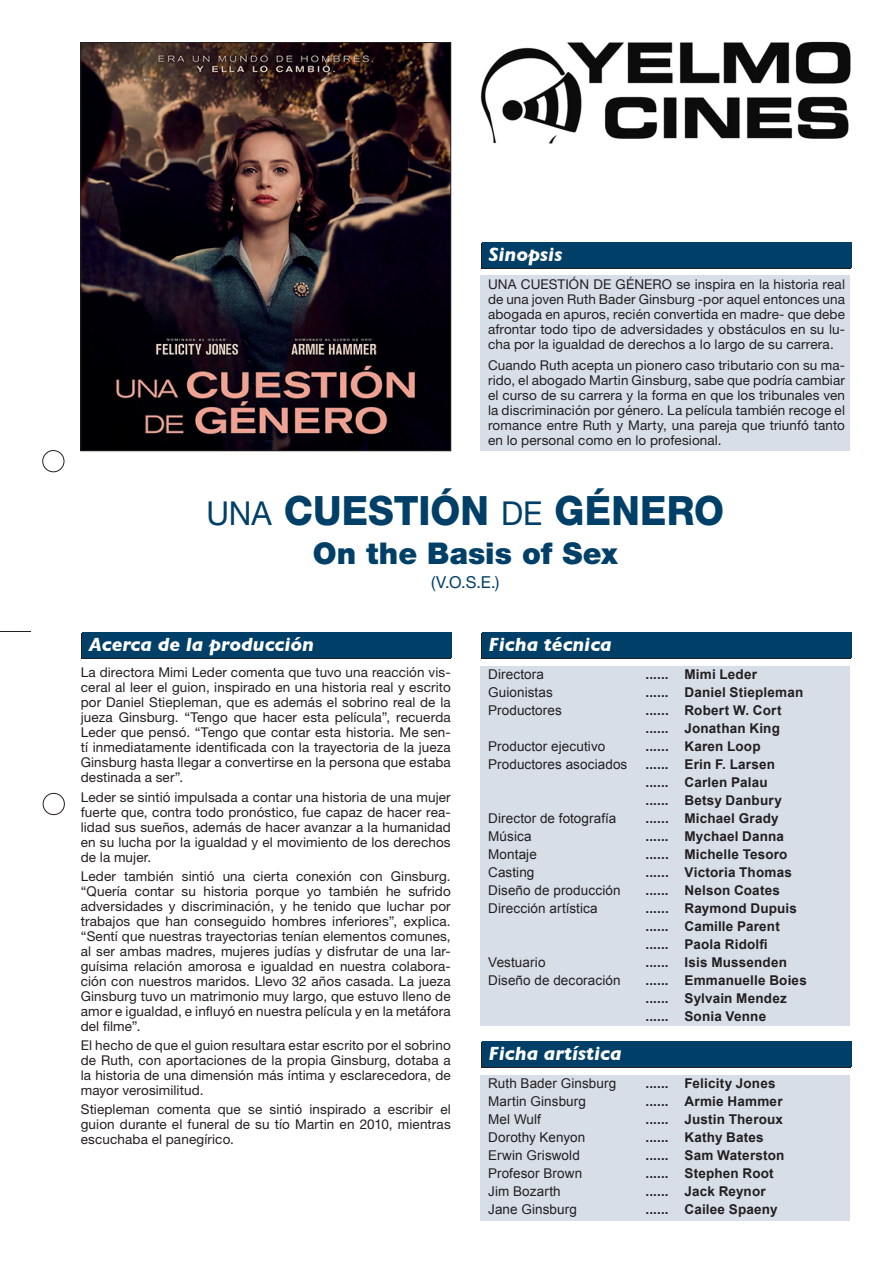
<style>
.page{position:relative;width:893px;height:1263px;background:#fff}
.page>*{position:absolute;margin:0;border:0;box-sizing:border-box;transform-origin:0 0}
.t1{font:800 40.5px "Helvetica Neue";color:#004068;scale:.95 1}
.t2{font:900 30px "Helvetica Neue";color:#004068}
.t3{font:italic 700 19.5px "Gill Sans";color:#fff}
.t4{font:16.5px "Helvetica Neue";color:#004068}
.t5{font:13.5px/15px "Helvetica Neue";letter-spacing:.01em;color:#231f20;text-align:justify}
.t6{font:700 13.5px "Arial";letter-spacing:.015em;color:#231f20}
.t7{font:13.5px "Arial";letter-spacing:.01em;color:#231f20}
.s1{font-weight:400;font-size:33px}
</style>
<div class="page">
<img style="left:82px;top:44px;width:367px;height:405px">
<div style="left:80px;top:42px;width:371px;height:409px;border:1px solid #231f20"></div>
<div style="left:480px;top:243px;width:370px;height:25px;background:#231f20"></div>
<div style="left:81px;top:634px;width:370px;height:25px;background:#231f20"></div>
<div style="left:482px;top:242px;width:369px;height:25px;background:#004068"></div>
<div style="left:82px;top:632px;width:370px;height:26px;background:#004068"></div>
<div style="left:480px;top:275px;width:370px;height:176px;background:#d7dee8"></div>
<hr style="left:0;top:631px;width:31px;height:1px;background:#231f20">
<div style="left:43px;top:450px;width:21px;height:22px;border:1px solid #231f20;border-radius:50%"></div>
<div style="left:43px;top:793px;width:22px;height:22px;border:1px solid #231f20;border-radius:50%"></div>
<img style="left:480px;top:41px;width:370px;height:102px">
<div style="left:481px;top:634px;width:369px;height:25px;background:#231f20"></div>
<svg style="left:481px;top:1042px;width:369px;height:25px"></svg>
<div style="left:482px;top:632px;width:369px;height:26px;background:#004068"></div>
<div style="left:482px;top:1041px;width:369px;height:25px;background:#004068"></div>
<div style="left:480px;top:666px;width:370px;height:360px;background:#d7dee8"></div>
<div style="left:480px;top:1075px;width:370px;height:145px;background:#d7dee8"></div>
<p class="t3" style="left:489px;top:243px;width:75px">Sinopsis</p>
<p class="t5" style="left:488px;top:276px;width:359px">UNA CUESTIÓN DE GÉNERO se inspira en la historia real de una joven Ruth Bader Ginsburg -por aquel entonces una abogada en apuros, recién convertida en madre- que debe afrontar todo tipo de adversidades y obstáculos en su lu&shy;cha por la igualdad de derechos a lo largo de su carrera.</p>
<p class="t5" style="left:488px;top:358px;width:359px">Cuando Ruth acepta un pionero caso tributario con su ma&shy;rido, el abogado Martin Ginsburg, sabe que podría cambiar el curso de su carrera y la forma en que los tribunales ven la discriminación por género. La película también recoge el romance entre Ruth y Marty, una pareja que triunfó tanto en lo personal como en lo profesional.</p>
<p class="t1" style="left:206px;top:486px;width:546px"><span class="s1">UNA</span> CUESTIÓN <span class="s1">DE</span> GÉNERO</p>
<p class="t2" style="left:313px;top:536px;width:307px">On the Basis of Sex</p>
<p class="t4" style="left:431px;top:572px;width:70px">(V.O.S.E.)</p>
<p class="t3" style="left:89px;top:633px;width:227px">Acerca de la producción</p>
<p class="t5" style="left:81px;top:665px;width:371px">La directora Mimi Leder comenta que tuvo una reacción vis&shy;ceral al leer el guion, inspirado en una historia real y escrito por Daniel Stiepleman, que es además el sobrino real de la jueza Ginsburg. “Tengo que hacer esta película”, recuerda Leder que pensó. “Tengo que contar esta historia. Me sen&shy;tí inmediatamente identificada con la trayectoria de la jueza Ginsburg hasta llegar a convertirse en la persona que estaba destinada a ser”.</p>
<p class="t5" style="left:81px;top:789px;width:371px">Leder se sintió impulsada a contar una historia de una mujer fuerte que, contra todo pronóstico, fue capaz de hacer rea&shy;lidad sus sueños, además de hacer avanzar a la humanidad en su lucha por la igualdad y el movimiento de los derechos de la mujer.</p>
<p class="t5" style="left:81px;top:868px;width:371px">Leder también sintió una cierta conexión con Ginsburg. “Quería contar su historia porque yo también he sufrido adversidades y discriminación, y he tenido que luchar por trabajos que han conseguido hombres inferiores”, explica. “Sentí que nuestras trayectorias tenían elementos comunes, al ser ambas madres, mujeres judías y disfrutar de una lar&shy;guísima relación amorosa e igualdad en nuestra colabora&shy;ción con nuestros maridos. Llevo 32 años casada. La jueza Ginsburg tuvo un matrimonio muy largo, que estuvo lleno de amor e igualdad, e influyó en nuestra película y en la metáfora del filme”.</p>
<p class="t5" style="left:81px;top:1037px;width:371px">El hecho de que el guion resultara estar escrito por el sobrino de Ruth, con aportaciones de la propia Ginsburg, dotaba a la historia de una dimensión más íntima y esclarecedora, de mayor verosimilitud.</p>
<p class="t5" style="left:81px;top:1102px;width:371px">Stiepleman comenta que se sintió inspirado a escribir el guion durante el funeral de su tío Martin en 2010, mientras escuchaba el panegírico.</p>
<p class="t3" style="left:489px;top:633px;width:125px">Ficha técnica</p>
<p class="t7" style="left:488px;top:667px;width:57px">Directora</p>
<p class="t6" style="left:645px;top:667px;width:113px">...... Mimi Leder</p>
<p class="t7" style="left:488px;top:685px;width:66px">Guionistas</p>
<p class="t6" style="left:645px;top:685px;width:159px">...... Daniel Stiepleman</p>
<p class="t7" style="left:488px;top:703px;width:75px">Productores</p>
<p class="t6" style="left:645px;top:703px;width:138px">...... Robert W. Cort</p>
<p class="t6" style="left:645px;top:721px;width:136px">...... Jonathan King</p>
<p class="t7" style="left:488px;top:739px;width:119px">Productor ejecutivo</p>
<p class="t6" style="left:645px;top:739px;width:117px">...... Karen Loop</p>
<p class="t7" style="left:488px;top:757px;width:141px">Productores asociados</p>
<p class="t6" style="left:645px;top:757px;width:131px">...... Erin F. Larsen</p>
<p class="t6" style="left:645px;top:775px;width:124px">...... Carlen Palau</p>
<p class="t6" style="left:645px;top:793px;width:138px">...... Betsy Danbury</p>
<p class="t7" style="left:488px;top:811px;width:130px">Director de fotografía</p>
<p class="t6" style="left:645px;top:811px;width:135px">...... Michael Grady</p>
<p class="t7" style="left:488px;top:829px;width:45px">Música</p>
<p class="t6" style="left:645px;top:829px;width:140px">...... Mychael Danna</p>
<p class="t7" style="left:488px;top:847px;width:50px">Montaje</p>
<p class="t6" style="left:645px;top:847px;width:143px">...... Michelle Tesoro</p>
<p class="t7" style="left:488px;top:865px;width:48px">Casting</p>
<p class="t6" style="left:645px;top:865px;width:148px">...... Victoria Thomas</p>
<p class="t7" style="left:488px;top:883px;width:134px">Diseño de producción</p>
<p class="t6" style="left:645px;top:883px;width:136px">...... Nelson Coates</p>
<p class="t7" style="left:488px;top:901px;width:111px">Dirección artística</p>
<p class="t6" style="left:645px;top:901px;width:153px">...... Raymond Dupuis</p>
<p class="t6" style="left:645px;top:919px;width:136px">...... Camille Parent</p>
<p class="t6" style="left:645px;top:937px;width:124px">...... Paola Ridolfi</p>
<p class="t7" style="left:488px;top:955px;width:59px">Vestuario</p>
<p class="t6" style="left:645px;top:955px;width:143px">...... Isis Mussenden</p>
<p class="t7" style="left:488px;top:973px;width:134px">Diseño de decoración</p>
<p class="t6" style="left:645px;top:973px;width:163px">...... Emmanuelle Boies</p>
<p class="t6" style="left:645px;top:991px;width:143px">...... Sylvain Mendez</p>
<p class="t6" style="left:645px;top:1009px;width:122px">...... Sonia Venne</p>
<p class="t3" style="left:489px;top:1042px;width:135px">Ficha artística</p>
<p class="t7" style="left:488px;top:1075px;width:130px">Ruth Bader Ginsburg</p>
<p class="t6" style="left:645px;top:1075px;width:132px">...... Felicity Jones</p>
<p class="t7" style="left:488px;top:1093px;width:99px">Martin Ginsburg</p>
<p class="t6" style="left:645px;top:1093px;width:139px">...... Armie Hammer</p>
<p class="t7" style="left:488px;top:1111px;width:54px">Mel Wulf</p>
<p class="t6" style="left:645px;top:1111px;width:139px">...... Justin Theroux</p>
<p class="t7" style="left:488px;top:1129px;width:99px">Dorothy Kenyon</p>
<p class="t6" style="left:645px;top:1129px;width:120px">...... Kathy Bates</p>
<p class="t7" style="left:488px;top:1147px;width:93px">Erwin Griswold</p>
<p class="t6" style="left:645px;top:1147px;width:140px">...... Sam Waterston</p>
<p class="t7" style="left:488px;top:1165px;width:96px">Profesor Brown</p>
<p class="t6" style="left:645px;top:1165px;width:130px">...... Stephen Root</p>
<p class="t7" style="left:488px;top:1183px;width:74px">Jim Bozarth</p>
<p class="t6" style="left:645px;top:1183px;width:122px">...... Jack Reynor</p>
<p class="t7" style="left:488px;top:1201px;width:90px">Jane Ginsburg</p>
<p class="t6" style="left:645px;top:1201px;width:134px">...... Cailee Spaeny</p>
</div>
